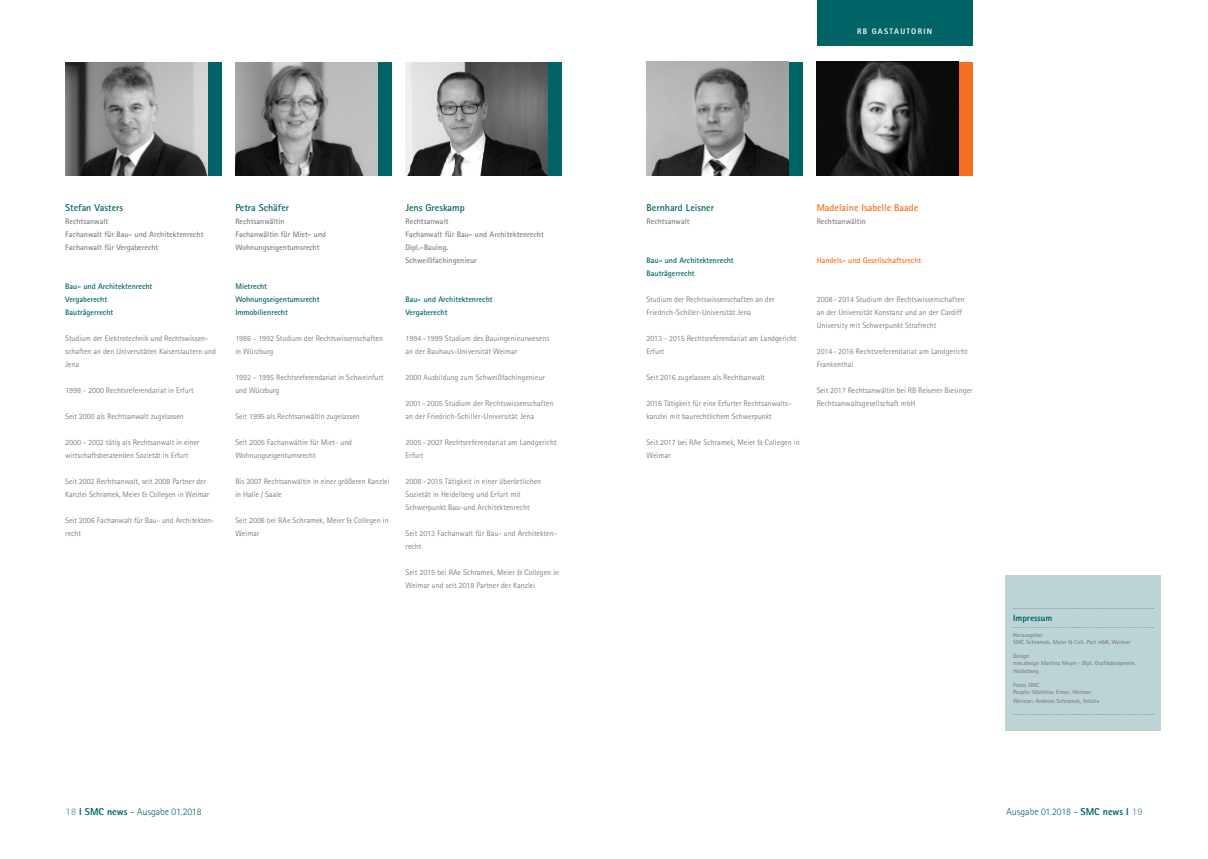
<style>
.page{position:relative;width:1208px;height:859px;background:#fff}
.page>*{position:absolute;margin:0;border:0;box-sizing:border-box;transform-origin:0 0}
.t1{font:700 10px "Rotis Sans Serif";color:#006467}
.t2{font:300 10px "Rotis Sans Serif";color:#006467}
.t3{font:700 10px "Rotis Sans Serif";color:#f36e21}
.t4{font:300 9px "Rotis Sans Serif";color:#7e8083}
.t5{font:800 9px "Rotis Sans Serif";color:#006467}
.t6{font:8px/13px "Rotis Sans Serif";letter-spacing:-.005em;color:#7e8083}
.t7{font:700 8px/13px "Rotis Sans Serif";color:#7e8083}
.t8{font:700 8px/13px "Rotis Sans Serif";color:#006467}
.t9{font:700 8px "Rotis Sans Serif";color:#f36e21}
.t10{font:800 8px "Rotis Sans Serif";letter-spacing:.155em;color:#fff}
.t11{font:700 6px/7.2px "Rotis Sans Serif";color:#7e8083}
.s1{font-weight:800}
.s2{font-weight:400}
</style>
<div class="page">
<svg style="left:1132px;top:808px;width:10px;height:7px"></svg>
<svg style="left:66px;top:808px;width:10px;height:7px"></svg>
<div style="left:377px;top:62px;width:14px;height:114px;background:#006467"></div>
<div style="left:547px;top:62px;width:14px;height:114px;background:#006467"></div>
<div style="left:207px;top:62px;width:14px;height:114px;background:#006467"></div>
<img style="left:235px;top:62px;width:142px;height:114px">
<img style="left:65px;top:62px;width:142px;height:114px">
<img style="left:405px;top:62px;width:142px;height:114px">
<div style="left:816px;top:0;width:156px;height:45px;background:#006467"></div>
<div style="left:958px;top:62px;width:14px;height:113px;background:#f36e21"></div>
<img style="left:816px;top:62px;width:142px;height:113px">
<div style="left:788px;top:62px;width:14px;height:113px;background:#006467"></div>
<img style="left:646px;top:62px;width:142px;height:113px">
<div style="left:1005px;top:575px;width:156px;height:155px;background:#bdd4d7"></div>
<p class="t1" style="left:65px;top:204px;width:59px">Stefan Vasters</p>
<p class="t7" style="left:65px;top:215px;width:140px">Rechtsanwalt<br>Fachanwalt für Bau- und Architektenrecht<br>Fachanwalt für Vergaberecht</p>
<p class="t8" style="left:65px;top:280px;width:89px">Bau- und Architektenrecht<br>Vergaberecht<br>Bauträgerrecht</p>
<p class="t6" style="left:65px;top:332px;width:152px">Studium der Elektrotechnik und Rechtswissen&shy;schaften an den Universitäten Kaiserslautern und<br>Jena</p>
<p class="t6" style="left:65px;top:384px;width:130px">1998 - 2000 Rechtsreferendariat in Erfurt</p>
<p class="t6" style="left:65px;top:410px;width:120px">Seit 2000 als Rechtsanwalt zugelassen</p>
<p class="t6" style="left:65px;top:436px;width:136px">2000 - 2002 tätig als Rechtsanwalt in einer wirtschaftsberatenden Sozietät in Erfurt</p>
<p class="t6" style="left:65px;top:475px;width:146px">Seit 2002 Rechtsanwalt, seit 2008 Partner der<br>Kanzlei Schramek, Meier &amp; Collegen in Weimar</p>
<p class="t6" style="left:65px;top:514px;width:151px">Seit 2006 Fachanwalt für Bau- und Architekten&shy;recht</p>
<p class="t1" style="left:235px;top:204px;width:55px">Petra Schäfer</p>
<p class="t7" style="left:235px;top:215px;width:92px">Rechtsanwältin<br>Fachanwältin für Miet- und<br>Wohnungseigentumsrecht</p>
<p class="t8" style="left:235px;top:280px;width:86px">Mietrecht<br>Wohnungseigentumsrecht<br>Immobilienrecht</p>
<p class="t6" style="left:235px;top:332px;width:149px">1986 - 1992 Studium der Rechtswissenschaften in Würzburg</p>
<p class="t6" style="left:235px;top:371px;width:150px">1992 - 1995 Rechtsreferendariat in Schweinfurt und Würzburg</p>
<p class="t6" style="left:235px;top:410px;width:126px">Seit 1995 als Rechtsanwältin zugelassen</p>
<p class="t6" style="left:235px;top:436px;width:118px">Seit 2005 Fachanwältin für Miet- und<br>Wohnungseigentumsrecht</p>
<p class="t6" style="left:235px;top:475px;width:156px">Bis 2007 Rechtsanwältin in einer größeren Kanzlei in Halle / Saale</p>
<p class="t6" style="left:235px;top:514px;width:155px">Seit 2008 bei RAe Schramek, Meier &amp; Collegen in<br>Weimar</p>
<p class="t1" style="left:405px;top:204px;width:61px">Jens Greskamp</p>
<p class="t7" style="left:405px;top:215px;width:140px">Rechtsanwalt<br>Fachanwalt für Bau- und Architektenrecht<br>Dipl.-Bauing.<br>Schweißfachingenieur</p>
<p class="t8" style="left:405px;top:293px;width:89px">Bau- und Architektenrecht<br>Vergaberecht</p>
<p class="t6" style="left:405px;top:332px;width:145px">1994-1999 Studium des Bauingenieurwesens an der Bauhaus-Universität Weimar</p>
<p class="t6" style="left:405px;top:371px;width:141px">2000 Ausbildung zum Schweißfachingenieur</p>
<p class="t6" style="left:405px;top:397px;width:150px">2001 - 2005 Studium der Rechtswissenschaften an der Friedrich-Schiller-Universität Jena</p>
<p class="t6" style="left:405px;top:436px;width:153px">2005 - 2007 Rechtsreferendariat am Landgericht<br>Erfurt</p>
<p class="t6" style="left:405px;top:475px;width:137px">2008 - 2015 Tätigkeit in einer überörtlichen<br>Sozietät in Heidelberg und Erfurt mit<br>Schwerpunkt Bau-und Architektenrecht</p>
<p class="t6" style="left:405px;top:527px;width:153px">Seit 2013 Fachanwalt für Bau- und Architekten&shy;recht</p>
<p class="t6" style="left:405px;top:566px;width:155px">Seit 2015 bei RAe Schramek, Meier &amp; Collegen in<br>Weimar und seit 2018 Partner der Kanzlei</p>
<p class="t2" style="left:79px;top:808px;width:124px"><span class="s1">I SMC news</span> <span class="s2">-</span> Ausgabe 01.2018</p>
<p class="t10" style="left:857px;top:29px;width:76px">RB GASTAUTORIN</p>
<p class="t1" style="left:646px;top:204px;width:69px">Bernhard Leisner</p>
<p class="t7" style="left:646px;top:215px;width:45px">Rechtsanwalt</p>
<p class="t8" style="left:646px;top:254px;width:89px">Bau- und Architektenrecht<br>Bauträgerrecht</p>
<p class="t6" style="left:646px;top:293px;width:130px">Studium der Rechtswissenschaften an der<br>Friedrich-Schiller-Universität Jena</p>
<p class="t6" style="left:646px;top:332px;width:152px">2013 - 2015 Rechtsreferendariat am Landgericht<br>Erfurt</p>
<p class="t6" style="left:646px;top:371px;width:120px">Seit 2016 zugelassen als Rechtsanwalt</p>
<p class="t6" style="left:646px;top:397px;width:146px">2016 Tätigkeit für eine Erfurter Rechtsanwalts&shy;kanzlei mit baurechtlichem Schwerpunkt</p>
<p class="t6" style="left:646px;top:436px;width:155px">Seit 2017 bei RAe Schramek, Meier &amp; Collegen in<br>Weimar</p>
<p class="t3" style="left:816px;top:204px;width:103px">Madelaine Isabelle Baade</p>
<p class="t7" style="left:816px;top:215px;width:51px">Rechtsanwältin</p>
<p class="t9" style="left:816px;top:257px;width:106px">Handels- und Gesellschaftsrecht</p>
<p class="t6" style="left:816px;top:293px;width:150px">2008 - 2014 Studium der Rechtswissenschaften an der Universität Konstanz und an der Cardiff<br>University mit Schwerpunkt Strafrecht</p>
<p class="t6" style="left:816px;top:345px;width:152px">2014 - 2016 Rechtsreferendariat am Landgericht<br>Frankenthal</p>
<p class="t6" style="left:816px;top:384px;width:157px">Seit 2017 Rechtsanwältin bei RB Reiserer Biesinger<br>Rechtsanwaltsgesellschaft mbH</p>
<p class="t4" style="left:1013px;top:603px;width:143px">..........................................................................................</p>
<p class="t5" style="left:1013px;top:615px;width:41px">Impressum</p>
<p class="t4" style="left:1013px;top:622px;width:143px">..........................................................................................</p>
<p class="t11" style="left:1013px;top:631px;width:119px">Herausgeber<br>SMC Schramek, Meier &amp; Coll. Part mbB, Weimar</p>
<p class="t11" style="left:1013px;top:653px;width:124px">Design<br>mm.design Martina Meyer · Dipl. Grafikdesignerin,<br>Heidelberg</p>
<p class="t11" style="left:1013px;top:682px;width:79px">Fotos SMC<br>People: Matthias Eimer, Weimar</p>
<p class="t11" style="left:1013px;top:698px;width:88px">Weimar: Andreas Schramek, fotolia</p>
<p class="t4" style="left:1013px;top:709px;width:143px">..........................................................................................</p>
<p class="t2" style="left:1006px;top:808px;width:124px">Ausgabe 01.2018 <span class="s2">-</span> <span class="s1">SMC news I</span></p>
</div>
